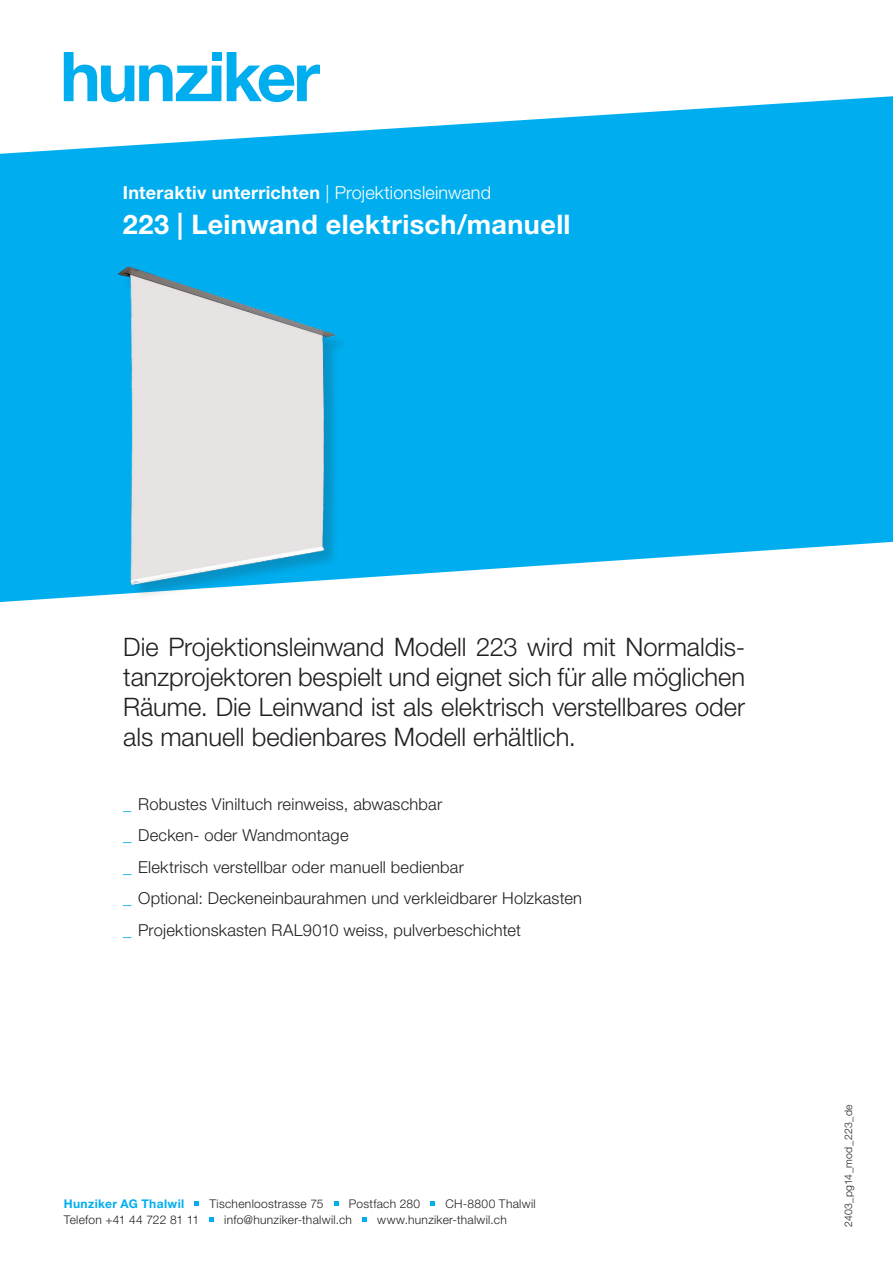
<style>
.page{position:relative;width:893px;height:1263px;background:#fff}
.page>*{position:absolute;margin:0;border:0;box-sizing:border-box;transform-origin:0 0}
.t1{font:700 27px "Helvetica Neue LT Pro";letter-spacing:.015em;color:#fff}
.t2{font:300 25.5px/30px "Helvetica Neue LT Pro";color:#231f20;text-align:justify}
.t3{font:700 18px "Helvetica Neue LT Pro";letter-spacing:.015em;color:#fff}
.t4{font:300 16.5px/31.5px "Helvetica Neue LT Pro";letter-spacing:.01em;color:#231f20}
.t5{font:300 12px "Helvetica Neue LT Pro";letter-spacing:.025em;color:#231f20}
.t6{font:700 12px "Helvetica Neue LT Pro";letter-spacing:.03em;color:#00aeef}
.t7{font:300 10.5px "Helvetica Neue LT Pro";letter-spacing:.025em;color:#231f20}
.s1{font-weight:300}
.s2{color:#00aeef}
</style>
<div class="page">
<svg style="left:0;top:96px;width:893px;height:473px;background:#1db7f0"></svg>
<img style="left:0;top:252px;width:500px;height:350px">
<svg style="left:64px;top:52px;width:157px;height:50px"></svg>
<div style="left:212px;top:52px;width:9px;height:8px;background:#00aeef"></div>
<svg style="left:227px;top:52px;width:93px;height:50px"></svg>
<svg style="left:195px;top:1201px;width:4px;height:4px"></svg>
<svg style="left:334px;top:1201px;width:4px;height:4px"></svg>
<svg style="left:431px;top:1201px;width:4px;height:4px"></svg>
<svg style="left:209px;top:1218px;width:5px;height:4px"></svg>
<svg style="left:362px;top:1218px;width:5px;height:4px"></svg>
<p class="t3" style="left:123px;top:181px;width:370px">Interaktiv unterrichten <span class="s1">| Projektionsleinwand</span></p>
<h1 class="t1" style="left:123px;top:207px;width:449px">223 | Leinwand elektrisch/manuell</h1>
<h2 class="t2" style="left:123px;top:631px;width:623px">Die Projektionsleinwand Modell 223 wird mit Normaldis&shy;tanzprojektoren bespielt und eignet sich für alle möglichen Räume. Die Leinwand ist als elektrisch verstellbares oder als manuell bedienbares Modell erhältlich.</h2>
<p class="t4" style="left:123px;top:788px;width:460px"><span class="s2">_</span> Robustes Viniltuch reinweiss, abwaschbar<br><span class="s2">_</span> Decken- oder Wandmontage<br><span class="s2">_</span> Elektrisch verstellbar oder manuell bedienbar<br><span class="s2">_</span> Optional: Deckeneinbaurahmen und verkleidbarer Holzkasten <span class="s2">_</span> Projektionskasten RAL9010 weiss, pulverbeschichtet</p>
<p class="t6" style="left:64px;top:1196px;width:122px">Hunziker AG Thalwil</p>
<p class="t5" style="left:209px;top:1196px;width:116px">Tischenloostrasse 75</p>
<p class="t5" style="left:349px;top:1196px;width:73px">Postfach 280</p>
<p class="t5" style="left:445px;top:1196px;width:92px">CH-8800 Thalwil</p>
<p class="t5" style="left:64px;top:1213px;width:137px">Telefon +41 44 722 81 11</p>
<p class="t5" style="left:224px;top:1213px;width:129px">info@hunziker-thalwil.ch</p>
<p class="t5" style="left:377px;top:1213px;width:131px">www.hunziker-thalwil.ch</p>
<p class="t7" style="left:842px;top:1227px;width:124px;rotate:-90deg">2403_pg14_mod_223_de</p>
</div>
